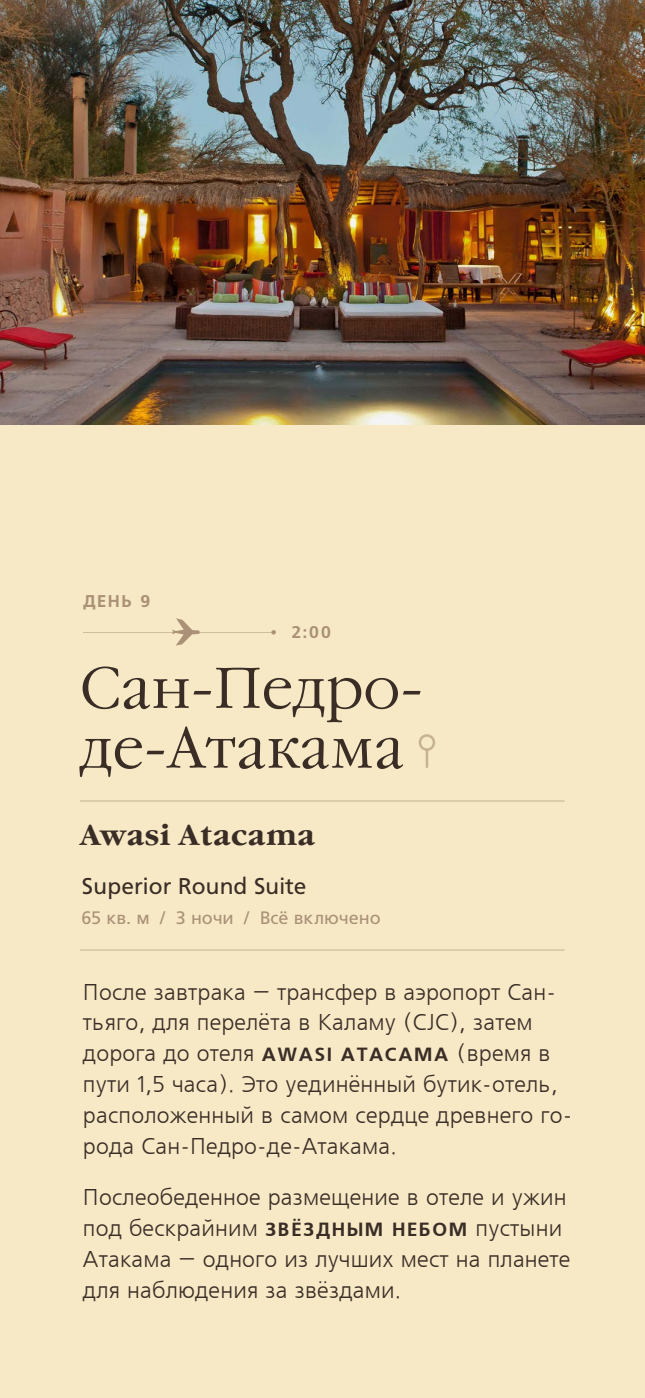
<style>
.page{position:relative;width:645px;height:1398px;background:#f7e9c6}
.page>*{position:absolute;margin:0;border:0;box-sizing:border-box;transform-origin:0 0}
.t1{font:57.5px/59.8px "Garamond C";letter-spacing:.005em;color:#392d26}
.t2{font:700 28.5px "Garamond C";letter-spacing:.01em;color:#392d26}
.t3{font:22.75px/30.9px "Free Set CTT";letter-spacing:.005em;color:#392d26}
.t4{font:22.75px "Free Set";letter-spacing:.005em;color:#392d26}
.t5{font:18px "Free Set C";color:#aa9177}
.t6{font:17px "Free Set Demi C";letter-spacing:.09em;color:#aa9177}
.s1{font-family:"AXP Free Set C Bold";font-size:19px}
</style>
<div class="page">
<img style="left:0;top:0;width:645px;height:424px">
<svg style="left:83px;top:618px;width:193px;height:28px"></svg>
<svg style="left:418px;top:734px;width:18px;height:34px"></svg>
<hr style="left:80px;top:800px;width:485px;height:2px;background:#c7b38f">
<hr style="left:80px;top:950px;width:485px;height:1px;background:#c7b38f">
<p class="t6" style="left:83px;top:591px;width:69px">ДЕНЬ 9</p>
<p class="t6" style="left:291px;top:623px;width:42px">2:00</p>
<h1 class="t1" style="left:80px;top:660px;width:345px">Сан-Педро&shy;де-Атакама</h1>
<p class="t2" style="left:80px;top:819px;width:237px">Awasi Atacama</p>
<p class="t4" style="left:82px;top:871px;width:226px">Superior Round Suite</p>
<p class="t5" style="left:81px;top:908px;width:301px">65 кв. м / 3 ночи / Всё включено</p>
<p class="t3" style="left:83px;top:977px;width:491px">После завтрака – трансфер в аэропорт Сан&shy;тьяго, для перелёта в Каламу (CJC), затем дорога до отеля <span class="s1">AWASI ATACAMA</span> (время в пути 1,5 часа). Это уединённый бутик-отель, расположенный в самом сердце древнего го&shy;рода Сан-Педро-де-Атакама.</p>
<p class="t3" style="left:83px;top:1183px;width:489px">Послеобеденное размещение в отеле и ужин под бескрайним <span class="s1">ЗВЁЗДНЫМ НЕБОМ</span> пустыни Атакама – одного из лучших мест на планете для наблюдения за звёздами.</p>
</div>
